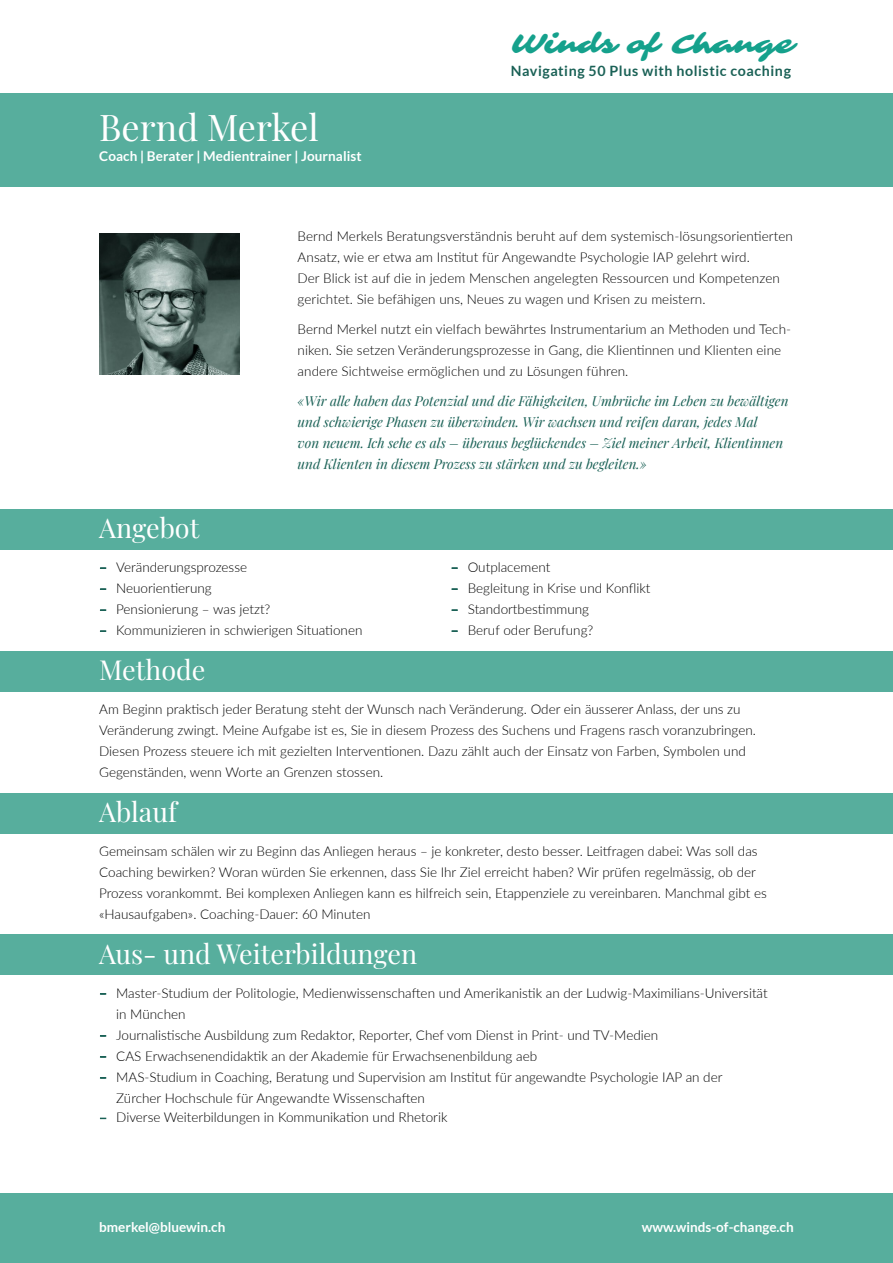
<style>
.page{position:relative;width:893px;height:1263px;background:#fff}
.page>*{position:absolute;margin:0;border:0;box-sizing:border-box;transform-origin:0 0}
.t1{font:36px "Playfair Display";color:#fff}
.t2{font:28.05px "Sarina";color:#15a18c}
.t3{font:27px "Playfair Display";color:#fff}
.t4{font:700 14.25px "Lato";letter-spacing:.04em;color:#1a6156}
.t5{font:300 13.5px/21px "Lato";color:#000}
.t6{font:italic 13.5px/21px "Playfair Display";color:#1a6156}
.t7{font:700 13.5px "Lato";letter-spacing:.005em;color:#fff}
.s1{color:#1a6156}
</style>
<div class="page">
<div style="left:0;top:94px;width:893px;height:93px;background:#57ae9d"></div>
<div style="left:0;top:1193px;width:893px;height:70px;background:#57ae9d"></div>
<div style="left:0;top:509px;width:893px;height:40px;background:#57ae9d"></div>
<div style="left:0;top:651px;width:893px;height:40px;background:#57ae9d"></div>
<div style="left:0;top:793px;width:893px;height:40px;background:#57ae9d"></div>
<div style="left:0;top:935px;width:893px;height:40px;background:#57ae9d"></div>
<img style="left:99px;top:234px;width:141px;height:140px">
<h1 class="t1" style="left:99px;top:99px;width:221px">Bernd Merkel</h1>
<p class="t7" style="left:99px;top:149px;width:264px">Coach | Berater | Medientrainer | Journalist</p>
<h2 class="t2" style="left:511px;top:26px;width:285px">Winds of Change</h2>
<p class="t4" style="left:511px;top:63px;width:282px">Navigating 50 Plus with holistic coaching</p>
<p class="t5" style="left:298px;top:225px;width:497px">Bernd Merkels Beratungsverständnis beruht auf dem systemisch-lösungsorientierten Ansatz, wie er etwa am Institut für Angewandte Psychologie IAP gelehrt wird.<br>Der Blick ist auf die in jedem Menschen angelegten Ressourcen und Kompetenzen gerichtet. Sie befähigen uns, Neues zu wagen und Krisen zu meistern.</p>
<p class="t5" style="left:298px;top:318px;width:495px">Bernd Merkel nutzt ein vielfach bewährtes Instrumentarium an Methoden und Tech&shy;niken. Sie setzen Veränderungsprozesse in Gang, die Klientinnen und Klienten eine andere Sichtweise ermöglichen und zu Lösungen führen.</p>
<p class="t6" style="left:298px;top:389px;width:492px">«Wir alle haben das Potenzial und die Fähigkeiten, Umbrüche im Leben zu bewältigen und schwierige Phasen zu überwinden. Wir wachsen und reifen daran, jedes Mal<br>von neuem. Ich sehe es als – überaus beglückendes – Ziel meiner Arbeit, Klientinnen und Klienten in diesem Prozess zu stärken und zu begleiten.»</p>
<h3 class="t3" style="left:99px;top:507px;width:102px">Angebot</h3>
<p class="t5" style="left:99px;top:556px;width:149px"><span class="s1">–</span> Veränderungsprozesse</p>
<p class="t5" style="left:99px;top:577px;width:114px"><span class="s1">–</span> Neuorientierung</p>
<p class="t5" style="left:99px;top:598px;width:173px"><span class="s1">–</span> Pensionierung – was jetzt?</p>
<p class="t5" style="left:99px;top:619px;width:265px"><span class="s1">–</span> Kommunizieren in schwierigen Situationen</p>
<p class="t5" style="left:451px;top:556px;width:101px"><span class="s1">–</span> Outplacement</p>
<p class="t5" style="left:451px;top:577px;width:201px"><span class="s1">–</span> Begleitung in Krise und Konflikt</p>
<p class="t5" style="left:451px;top:598px;width:140px"><span class="s1">–</span> Standortbestimmung</p>
<p class="t5" style="left:451px;top:619px;width:144px"><span class="s1">–</span> Beruf oder Berufung?</p>
<h3 class="t3" style="left:99px;top:649px;width:108px">Methode</h3>
<p class="t5" style="left:99px;top:698px;width:658px">Am Beginn praktisch jeder Beratung steht der Wunsch nach Veränderung. Oder ein äusserer Anlass, der uns zu Veränderung zwingt. Meine Aufgabe ist es, Sie in diesem Prozess des Suchens und Fragens rasch voranzubringen.<br>Diesen Prozess steuere ich mit gezielten Interventionen. Dazu zählt auch der Einsatz von Farben, Symbolen und Gegenständen, wenn Worte an Grenzen stossen.</p>
<h3 class="t3" style="left:99px;top:791px;width:79px">Ablauf</h3>
<p class="t5" style="left:99px;top:840px;width:669px">Gemeinsam schälen wir zu Beginn das Anliegen heraus – je konkreter, desto besser. Leitfragen dabei: Was soll das Coaching bewirken? Woran würden Sie erkennen, dass Sie Ihr Ziel erreicht haben? Wir prüfen regelmässig, ob der Prozess vorankommt. Bei komplexen Anliegen kann es hilfreich sein, Etappenziele zu vereinbaren. Manchmal gibt es «Hausaufgaben». Coaching-Dauer: 60 Minuten</p>
<h3 class="t3" style="left:99px;top:933px;width:319px">Aus- und Weiterbildungen</h3>
<p class="t5" style="left:116px;top:982px;width:653px;text-indent:-17px"><span class="s1">–</span> Master-Studium der Politologie, Medienwissenschaften und Amerikanistik an der Ludwig-Maximilians-Universität in München</p>
<p class="t5" style="left:99px;top:1024px;width:561px"><span class="s1">–</span> Journalistische Ausbildung zum Redaktor, Reporter, Chef vom Dienst in Print- und TV-Medien</p>
<p class="t5" style="left:99px;top:1045px;width:439px"><span class="s1">–</span> CAS Erwachsenendidaktik an der Akademie für Erwachsenenbildung aeb</p>
<p class="t5" style="left:116px;top:1066px;width:608px;text-indent:-17px"><span class="s1">–</span> MAS-Studium in Coaching, Beratung und Supervision am Institut für angewandte Psychologie IAP an der<br>Zürcher Hochschule für Angewandte Wissenschaften</p>
<p class="t5" style="left:99px;top:1106px;width:350px"><span class="s1">–</span> Diverse Weiterbildungen in Kommunikation und Rhetorik</p>
<p class="t7" style="left:99px;top:1219px;width:128px">bmerkel@bluewin.ch</p>
<p class="t7" style="left:642px;top:1219px;width:153px">www.winds-of-change.ch</p>
</div>
